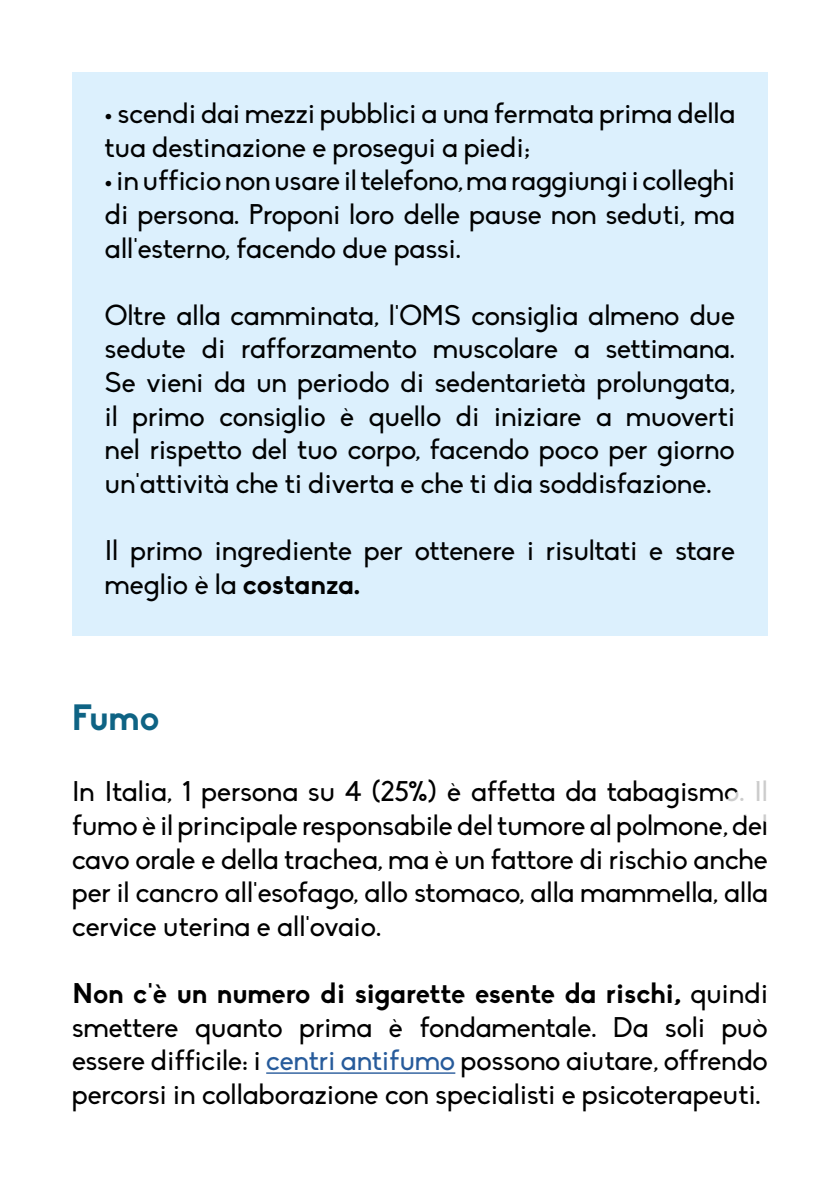
<style>
.page{position:relative;width:840px;height:1191px;background:#fff}
.page>*{position:absolute;margin:0;border:0;box-sizing:border-box;transform-origin:0 0}
.TITOLO2{font:700 36px "Biko";color:#0e6384}
.TESTO1{font:28px/33.6px "Biko";color:#010202}
.TESTO1-2{font:28px/33.6px "Biko";color:#000;text-align:justify}
.s1{font-weight:700}
.s2{color:#275b9b}
</style>
<div class="page">
<div style="left:72px;top:72px;width:695px;height:563px;background:#dcf0fd"></div>
<hr style="left:266px;top:1072px;width:189px;height:1px;background:#275b9b">
<p class="TESTO1" style="left:105px;top:97px;width:631px">• scendi dai mezzi pubblici a una fermata prima della tua destinazione e prosegui a piedi;</p>
<p class="TESTO1" style="left:105px;top:164px;width:631px;text-align:justify">• in ufficio non usare il telefono, ma raggiungi i colleghi di persona. Proponi loro delle pause non seduti, ma all'esterno, facendo due passi.</p>
<p class="TESTO1" style="left:105px;top:299px;width:631px;text-align:justify">Oltre alla camminata, l'OMS consiglia almeno due sedute di rafforzamento muscolare a settimana.<br>Se vieni da un periodo di sedentarietà prolungata, il primo consiglio è quello di iniziare a muoverti nel rispetto del tuo corpo, facendo poco per giorno un'attività che ti diverta e che ti dia soddisfazione.</p>
<p class="TESTO1" style="left:105px;top:534px;width:631px">Il primo ingrediente per ottenere i risultati e stare meglio è la <span class="s1">costanza.</span></p>
<p class="TITOLO2" style="left:72px;top:695px;width:89px">Fumo</p>
<p class="TESTO1-2" style="left:72px;top:775px;width:697px">In Italia, 1 persona su 4 (25%) è affetta da tabagismo. Il fumo è il principale responsabile del tumore al polmone, del cavo orale e della trachea, ma è un fattore di rischio anche per il cancro all'esofago, allo stomaco, alla mammella, alla cervice uterina e all'ovaio.</p>
<p class="TESTO1-2" style="left:72px;top:977px;width:697px"><span class="s1">Non c'è un numero di sigarette esente da rischi,</span> quindi smettere quanto prima è fondamentale. Da soli può essere difficile: i <span class="s2">centri antifumo</span> possono aiutare, offrendo percorsi in collaborazione con specialisti e psicoterapeuti.</p>
</div>
